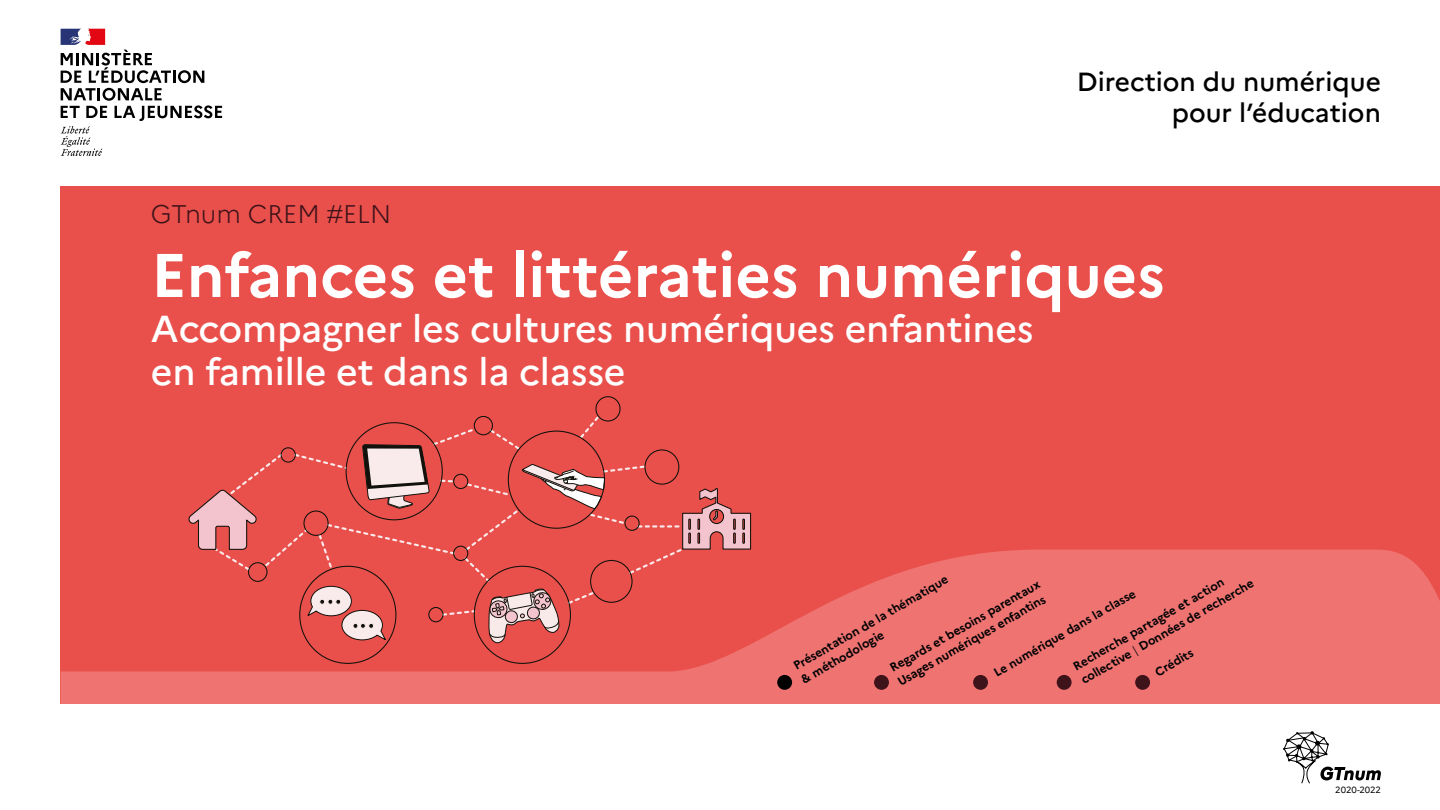
<style>
.page{position:relative;width:1440px;height:810px;background:#fff}
.page>*{position:absolute;margin:0;border:0;box-sizing:border-box;transform-origin:0 0}
.t1{font:700 61.5px "Marianne";color:#fff}
.t2{font:500 37.5px/43.5px "Marianne";letter-spacing:-.005em;color:#fff}
.t3{font:500 26.25px/31.5px "Marianne";color:#000;text-align:right}
.t4{font:300 25.5px "Marianne";color:#3e131a}
.t5{font:700 12px/15.8px "Marianne";color:#020203}
.t6{font:700 12px/15.8px "Marianne";color:#000}
.t7{font:9px "Marianne";letter-spacing:-.005em;color:#000}
.s1{font-weight:300}
</style>
<div class="page">
<div style="left:61px;top:186px;width:1379px;height:519px;background:#ea504b"></div>
<svg style="left:61px;top:550px;width:1379px;height:155px;fill:#ee7371"></svg>
<svg style="left:188px;top:413px;width:563px;height:230px"></svg>
<div style="left:303px;top:511px;width:26px;height:25px;border:1px solid #12110b;border-radius:50%"></div>
<div style="left:474px;top:416px;width:19px;height:19px;border:1px solid #12110b;border-radius:50%"></div>
<div style="left:590px;top:560px;width:43px;height:43px;border:1px solid #12110b;border-radius:50%"></div>
<div style="left:453px;top:546px;width:15px;height:15px;border:1px solid #12110b;border-radius:50%"></div>
<div style="left:248px;top:562px;width:20px;height:20px;border:1px solid #12110b;border-radius:50%"></div>
<div style="left:644px;top:449px;width:35px;height:36px;border:1px solid #12110b;border-radius:50%"></div>
<div style="left:281px;top:447px;width:15px;height:16px;border:1px solid #12110b;border-radius:50%"></div>
<div style="left:453px;top:474px;width:15px;height:15px;border:1px solid #12110b;border-radius:50%"></div>
<div style="left:624px;top:516px;width:16px;height:15px;border:1px solid #12110b;border-radius:50%"></div>
<div style="left:428px;top:607px;width:16px;height:15px;border:1px solid #12110b;border-radius:50%"></div>
<div style="left:595px;top:396px;width:26px;height:26px;border:1px solid #12110b;border-radius:50%"></div>
<svg style="left:61px;top:29px;width:161px;height:127px"></svg>
<svg style="left:1283px;top:731px;width:98px;height:53px"></svg>
<div style="left:777px;top:675px;width:15px;height:15px;background:#020203;border-radius:50%"></div>
<div style="left:874px;top:675px;width:15px;height:15px;background:#3e131a;border-radius:50%"></div>
<div style="left:973px;top:675px;width:15px;height:15px;background:#3e131a;border-radius:50%"></div>
<div style="left:1057px;top:675px;width:15px;height:15px;background:#3e131a;border-radius:50%"></div>
<div style="left:1135px;top:675px;width:15px;height:15px;background:#3e131a;border-radius:50%"></div>
<h3 class="t3" style="left:1077px;top:66px;width:306px">Direction du numérique pour l’éducation</h3>
<h3 class="t4" style="left:151px;top:199px;width:242px">GTnum CREM #ELN</h3>
<h1 class="t1" style="left:151px;top:238px;width:1016px">Enfances et littératies numériques</h1>
<h2 class="t2" style="left:151px;top:307px;width:884px">Accompagner les cultures numériques enfantines en famille et dans la classe</h2>
<p class="t5" style="left:790px;top:660px;width:178px;rotate:-30deg">Présentation de la thématique &amp; méthodologie</p>
<p class="t5" style="left:1070px;top:660px;width:199px;rotate:-30deg">Recherche partagée et action collective <span class="s1">|</span> Données de recherche</p>
<p class="t6" style="left:887px;top:662px;width:173px;rotate:-30deg">Regards et besoins parentaux<br>Usages numériques enfantins</p>
<p class="t5" style="left:991px;top:666px;width:163px;rotate:-30deg">Le numérique dans la classe</p>
<p class="t5" style="left:1152px;top:666px;width:44px;rotate:-30deg">Crédits</p>
<p class="t7" style="left:1335px;top:784px;width:47px">2020-2022</p>
</div>
